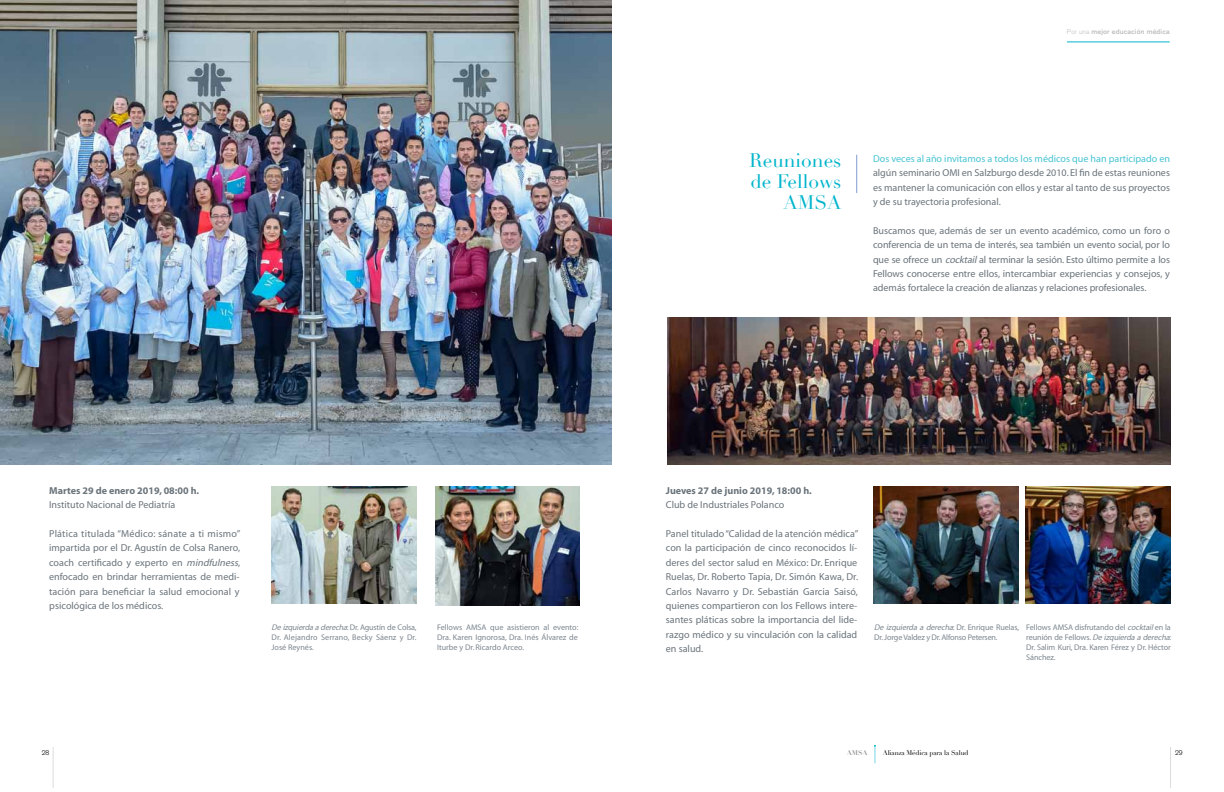
<style>
.page{position:relative;width:1224px;height:792px;background:#fff}
.page>*{position:absolute;margin:0;border:0;box-sizing:border-box;transform-origin:0 0}
.t1{font:19.2px/21.1px "Didot";color:#00b5cc;text-align:right}
.t2{font:10.1px/14.4px "Myriad";color:#6a747b;text-align:justify}
.t3{font:10.1px "Myriad";color:#47c3d3}
.t4{font:700 10.1px "Myriad";color:#6a747b}
.t5{font:8.2px/10.1px "Myriad";letter-spacing:-.005em;color:#7c868e;text-align:justify}
.t6{font:700 6.7px "Akzidenz Grotesk";letter-spacing:.025em;color:#bcbec0}
.t7{font:6.7px "Didot";letter-spacing:-.01em;color:#000}
.t8{font:700 6.7px "Didot";color:#939598}
.t9{font:300 6.7px "Akzidenz Grotesk";color:#000}
.s1{font-weight:300}
.s2{font-style:italic}
</style>
<div class="page">
<hr style="left:1170px;top:747px;width:1px;height:41px;background:#dcddde">
<hr style="left:53px;top:747px;width:1px;height:41px;background:#dcddde">
<hr style="left:1067px;top:41px;width:103px;height:1px;background:#00b5cc">
<svg style="left:874px;top:745px;width:2px;height:19px"></svg>
<hr style="left:856px;top:155px;width:1px;height:38px;background:#8099cd">
<img style="left:0;top:0;width:612px;height:465px">
<img style="left:435px;top:486px;width:145px;height:119px">
<img style="left:874px;top:486px;width:144px;height:118px">
<img style="left:667px;top:317px;width:504px;height:148px">
<img style="left:1026px;top:486px;width:144px;height:118px">
<img style="left:272px;top:486px;width:144px;height:118px">
<p class="t6" style="left:1067px;top:28px;width:104px"><span class="s1">Por una</span> mejor educación médica</p>
<h1 class="t1" style="left:749px;top:150px;width:94px">Reuniones de Fellows<br>AMSA</h1>
<p class="t3" style="left:873px;top:153px;width:299px">Dos veces al año invitamos a todos los médicos que han participado en</p>
<p class="t2" style="left:873px;top:166px;width:298px">algún seminario OMI en Salzburgo desde 2010. El fin de estas reuniones es mantener la comunicación con ellos y estar al tanto de sus proyectos y de su trayectoria profesional.</p>
<p class="t2" style="left:873px;top:224px;width:299px">Buscamos que, además de ser un evento académico, como un foro o conferencia de un tema de interés, sea también un evento social, por lo que se ofrece un <span class="s2">cocktail</span>al terminar la sesión. Esto último permite a los Fellows conocerse entre ellos, intercambiar experiencias y consejos, y además fortalece la creación de alianzas y relaciones profesionales.</p>
<p class="t4" style="left:49px;top:485px;width:152px">Martes 29 de enero 2019, 08:00 h.</p>
<p class="t2" style="left:49px;top:498px;width:128px">Instituto Nacional de Pediatría</p>
<p class="t2" style="left:49px;top:527px;width:193px">Plática titulada “Médico: sánate a ti mismo” impartida por el Dr. Agustín de Colsa Ranero, coach certificado y experto en <span class="s2">mindfulness</span>, enfocado en brindar herramientas de medi&shy;tación para beneficiar la salud emocional y psicológica de los médicos.</p>
<p class="t4" style="left:666px;top:485px;width:148px">Jueves 27 de junio 2019, 18:00 h.</p>
<p class="t2" style="left:666px;top:498px;width:120px">Club de Industriales Polanco</p>
<p class="t2" style="left:666px;top:527px;width:194px">Panel titulado “Calidad de la atención médica” con la participación de cinco reconocidos lí&shy;deres del sector salud en México: Dr. Enrique Ruelas, Dr. Roberto Tapia, Dr. Simón Kawa, Dr.<br>Carlos Navarro y Dr. Sebastián Garcia Saisó, quienes compartieron con los Fellows intere&shy;santes pláticas sobre la importancia del lide&shy;razgo médico y su vinculación con la calidad en salud.</p>
<p class="t5" style="left:272px;top:622px;width:147px"><span class="s2">De izquierdaaderecha</span>: D r. Ag u s t ín d e C o l s a , Dr. Alejandro Serrano, Becky Sáenz y Dr.<br>José Reynés.</p>
<p class="t5" style="left:437px;top:622px;width:143px">Fellows AMSA que asistieron al evento:<br>Dra. Karen Ignorosa, Dra. Inés Álvarez de Iturbe y Dr. Ricardo Arceo.</p>
<p class="t5" style="left:874px;top:622px;width:147px"><span class="s2">De izquierda a derecha</span>: D r. E n r i q u e R u e l a s,<br>Dr. Jorge Valdez y Dr. Alfonso Petersen.</p>
<p class="t5" style="left:1026px;top:622px;width:147px">Fellows AMSA disfrutando del <span class="s2">cocktail</span>en la re u n i ó n d e Fe l l ows . <span class="s2">De izquierda a derecha</span>:<br>Dr. Salim Kuri, Dra. Karen Férez y Dr. Héctor Sánchez.</p>
<p class="t9" style="left:42px;top:749px;width:9px">28</p>
<p class="t8" style="left:847px;top:749px;width:22px">AMSA</p>
<p class="t7" style="left:883px;top:749px;width:87px">Alianza Médica para la Salud</p>
<p class="t9" style="left:1175px;top:749px;width:9px">29</p>
</div>
